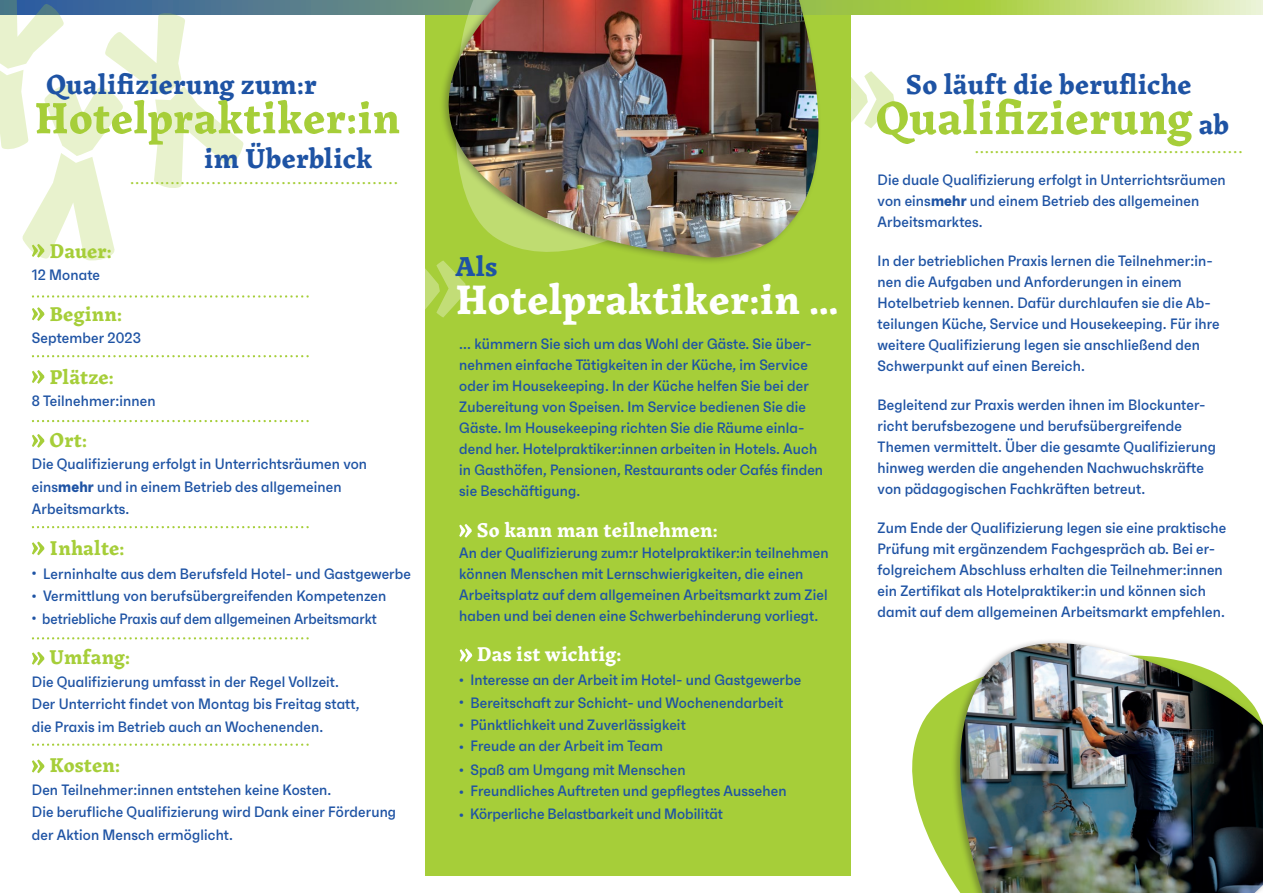
<style>
.page{position:relative;width:1263px;height:893px;background:#fff}
.page>*{position:absolute;margin:0;border:0;box-sizing:border-box;transform-origin:0 0}
.t1{font:700 55.5px "Landa";letter-spacing:.01em;color:#a6ce39}
.t2{font:700 52.5px "Landa";letter-spacing:.01em;color:#a6ce39}
.t3{font:700 49.5px "Landa";letter-spacing:.01em;color:#fff}
.t4{font:700 33px "Landa";letter-spacing:.01em;color:#1e53a4}
.t5{font:700 24px "Landa";letter-spacing:.01em;color:#a6ce39}
.t6{font:700 24px "Landa";letter-spacing:.01em;color:#fff}
.t7{font:700 16.5px "Landa";color:#a6ce39}
.t8{font:500 15px/21px "Faktum Con";letter-spacing:.01em;color:#1e53a4}
.s1{font-weight:700}
.s2{font-size:12px}
.s3{font-size:33px;color:#1e53a4}
</style>
<div class="page">
<div style="left:425px;top:0;width:425px;height:875px;background:#a6ce39"></div>
<svg style="left:244px;top:0;width:1019px;height:15px;background:#9ebd77"></svg>
<svg style="left:912px;top:696px;width:34px;height:175px;fill:#a6ce39"></svg>
<svg style="left:425px;top:263px;width:42px;height:55px"></svg>
<svg style="left:850px;top:71px;width:45px;height:57px"></svg>
<svg style="left:32px;top:295px;width:277px;height:3px"></svg>
<svg style="left:32px;top:355px;width:277px;height:2px"></svg>
<svg style="left:32px;top:420px;width:277px;height:2px"></svg>
<svg style="left:32px;top:526px;width:277px;height:2px"></svg>
<svg style="left:32px;top:637px;width:277px;height:2px"></svg>
<svg style="left:32px;top:743px;width:277px;height:3px"></svg>
<svg style="left:0;top:0;width:244px;height:261px"></svg>
<svg style="left:32px;top:307px;width:12px;height:14px"></svg>
<svg style="left:32px;top:370px;width:12px;height:14px"></svg>
<svg style="left:460px;top:648px;width:12px;height:14px"></svg>
<svg style="left:459px;top:524px;width:13px;height:14px"></svg>
<svg style="left:32px;top:434px;width:12px;height:14px"></svg>
<svg style="left:32px;top:541px;width:12px;height:14px"></svg>
<svg style="left:32px;top:652px;width:12px;height:13px"></svg>
<svg style="left:32px;top:759px;width:12px;height:14px"></svg>
<img style="left:946px;top:643px;width:317px;height:250px">
<div style="left:439px;top:0;width:383px;height:265px;background:#a6ce39"></div>
<img style="left:442px;top:0;width:377px;height:260px">
<h3 class="t4" style="left:46px;top:63px;width:272px">Qualifizierung zum:r</h3>
<h2 class="t2" style="left:34px;top:84px;width:368px">Hotelpraktiker:in</h2>
<h3 class="t4" style="left:204px;top:137px;width:170px">im Überblick</h3>
<p class="t7" style="left:131px;top:168px;width:268px">...................................................</p>
<h3 class="t5" style="left:50px;top:235px;width:64px">Dauer:</h3>
<p class="t8" style="left:32px;top:264px;width:70px">12 Monate</p>
<h3 class="t5" style="left:50px;top:298px;width:74px">Beginn:</h3>
<p class="t8" style="left:32px;top:327px;width:111px">September 2023</p>
<h3 class="t5" style="left:50px;top:361px;width:66px">Plätze:</h3>
<p class="t8" style="left:32px;top:390px;width:125px">8 Teilnehmer:innen</p>
<h3 class="t5" style="left:50px;top:424px;width:39px">Ort:</h3>
<p class="t8" style="left:32px;top:452px;width:337px;line-height:22.5px">Die Qualifizierung erfolgt in Unterrichtsräumen von eins<span class="s1">mehr</span> und in einem Betrieb des allgemeinen<br>Arbeitsmarkts.</p>
<h3 class="t5" style="left:50px;top:532px;width:76px">Inhalte:</h3>
<p class="t8" style="left:32px;top:563px;width:381px"><span class="s2">•</span> Lerninhalte aus dem Berufsfeld Hotel- und Gastgewerbe</p>
<p class="t8" style="left:32px;top:585px;width:356px"><span class="s2">•</span> Vermittlung von berufsübergreifenden Kompetenzen</p>
<p class="t8" style="left:32px;top:608px;width:346px"><span class="s2">•</span> betriebliche Praxis auf dem allgemeinen Arbeitsmarkt</p>
<h3 class="t5" style="left:50px;top:642px;width:82px">Umfang:</h3>
<p class="t8" style="left:32px;top:670px;width:329px;line-height:22.5px">Die Qualifizierung umfasst in der Regel Vollzeit.<br>Der Unterricht findet von Montag bis Freitag statt, die Praxis im Betrieb auch an Wochenenden.</p>
<h3 class="t5" style="left:50px;top:750px;width:72px">Kosten:</h3>
<p class="t8" style="left:32px;top:778px;width:366px;line-height:22.5px">Den Teilnehmer:innen entstehen keine Kosten.<br>Die berufliche Qualifizierung wird Dank einer Förderung der Aktion Mensch ermöglicht.</p>
<h3 class="t4" style="left:455px;top:246px;width:44px">Als</h3>
<h3 class="t3" style="left:455px;top:268px;width:385px">Hotelpraktiker:in ...</h3>
<p class="t8" style="left:459px;top:333px;width:365px">... kümmern Sie sich um das Wohl der Gäste. Sie über&shy;nehmen einfache Tätigkeiten in der Küche, im Service oder im Housekeeping. In der Küche helfen Sie bei der Zubereitung von Speisen. Im Service bedienen Sie die Gäste. Im Housekeeping richten Sie die Räume einla&shy;dend her. Hotelpraktiker:innen arbeiten in Hotels. Auch in Gasthöfen, Pensionen, Restaurants oder Cafés finden sie Beschäftigung.</p>
<h3 class="t6" style="left:477px;top:514px;width:242px">So kann man teilnehmen:</h3>
<p class="t8" style="left:459px;top:542px;width:371px">An der Qualifizierung zum:r Hotelpraktiker:in teilnehmen können Menschen mit Lernschwierigkeiten, die einen Arbeitsplatz auf dem allgemeinen Arbeitsmarkt zum Ziel haben und bei denen eine Schwerbehinderung vorliegt.</p>
<h3 class="t6" style="left:477px;top:639px;width:146px">Das ist wichtig:</h3>
<p class="t8" style="left:459px;top:669px;width:344px"><span class="s2">•</span> Interesse an der Arbeit im Hotel- und Gastgewerbe</p>
<p class="t8" style="left:459px;top:692px;width:325px"><span class="s2">•</span> Bereitschaft zur Schicht- und Wochenendarbeit</p>
<p class="t8" style="left:459px;top:714px;width:228px"><span class="s2">•</span> Pünktlichkeit und Zuverlässigkeit</p>
<p class="t8" style="left:459px;top:735px;width:205px"><span class="s2">•</span> Freude an der Arbeit im Team</p>
<p class="t8" style="left:459px;top:759px;width:228px"><span class="s2">•</span> Spaß am Umgang mit Menschen</p>
<p class="t8" style="left:459px;top:780px;width:329px"><span class="s2">•</span> Freundliches Auftreten und gepflegtes Aussehen</p>
<p class="t8" style="left:459px;top:803px;width:265px"><span class="s2">•</span> Körperliche Belastbarkeit und Mobilität</p>
<h3 class="t4" style="left:906px;top:63px;width:287px">So läuft die berufliche</h3>
<h1 class="t1" style="left:875px;top:82px;width:355px">Qualifizierung <span class="s3">ab</span></h1>
<p class="t7" style="left:975px;top:138px;width:268px">...................................................</p>
<p class="t8" style="left:877px;top:169px;width:350px">Die duale Qualifizierung erfolgt in Unterrichtsräumen von eins<span class="s1">mehr</span> und einem Betrieb des allgemeinen<br>Arbeitsmarktes.</p>
<p class="t8" style="left:877px;top:250px;width:344px">In der betrieblichen Praxis lernen die Teilnehmer:in&shy;nen die Aufgaben und Anforderungen in einem Hotelbetrieb kennen. Dafür durchlaufen sie die Ab&shy;teilungen Küche, Service und Housekeeping. Für ihre weitere Qualifizierung legen sie anschließend den Schwerpunkt auf einen Bereich.</p>
<p class="t8" style="left:877px;top:394px;width:340px">Begleitend zur Praxis werden ihnen im Blockunter&shy;richt berufsbezogene und berufsübergreifende Themen vermittelt. Über die gesamte Qualifizierung hinweg werden die angehenden Nachwuchskräfte von pädagogischen Fachkräften betreut.</p>
<p class="t8" style="left:877px;top:517px;width:350px">Zum Ende der Qualifizierung legen sie eine praktische Prüfung mit ergänzendem Fachgespräch ab. Bei er&shy;folgreichem Abschluss erhalten die Teilnehmer:innen ein Zertifikat als Hotelpraktiker:in und können sich damit auf dem allgemeinen Arbeitsmarkt empfehlen.</p>
</div>
